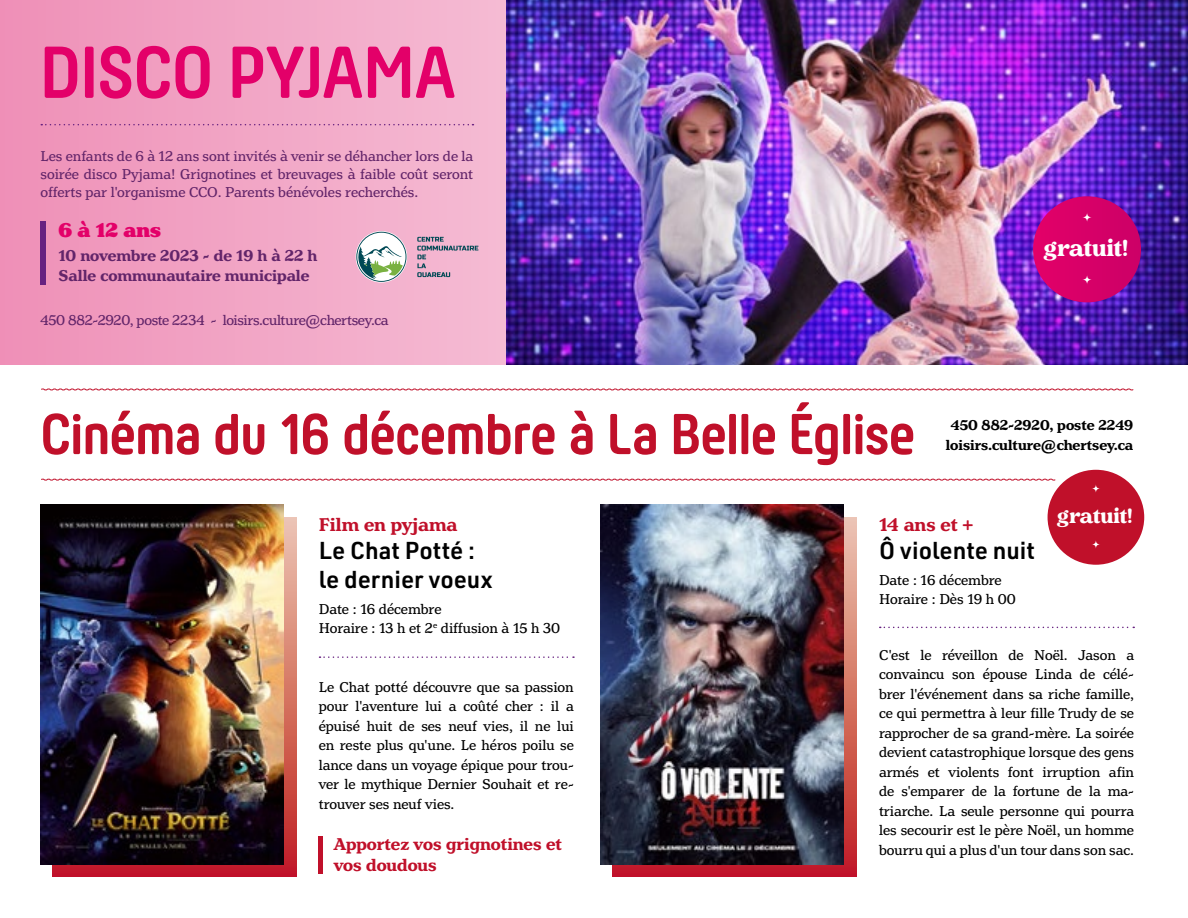
<style>
.page{position:relative;width:1188px;height:918px;background:#fff}
.page>*{position:absolute;margin:0;border:0;box-sizing:border-box;transform-origin:0 0}
.t1{font:700 76.5px "Hansom FY";color:#e30069}
.t2{font:700 60px "Hansom FY";letter-spacing:-.015em;color:#c0102a}
.t3{font:600 24px/28.8px "URWDIN";color:#000}
.t4{font:900 21px "Henriette";color:#e30069}
.t5{font:20.4px "Creative Vintage Regular BP";color:#fff}
.t6{font:700 19.5px "Henriette";color:#c0102a}
.t7{font:18.3px "Creative Vintage Regular BP";color:#fff}
.t8{font:700 18px/21.6px "Henriette";color:#c0102a}
.t9{font:700 16.5px/19.8px "Henriette";letter-spacing:-.005em;color:#63256a}
.t10{font:15px/19.5px "Henriette";color:#000}
.t11{font:15px/18px "Henriette";letter-spacing:-.005em;color:#63256a;text-align:justify}
.t12{font:700 15px/19.5px "Henriette";color:#000;text-align:center}
</style>
<div class="page">
<div style="left:53px;top:517px;width:243px;height:359px;background:linear-gradient(to bottom,#ebc8af,#bf1e1e)"></div>
<div style="left:613px;top:517px;width:243px;height:359px;background:linear-gradient(to bottom,#ebc8af,#bf1e1e)"></div>
<img style="left:505px;top:0;width:683px;height:364px">
<div style="left:0;top:0;width:505px;height:364px;background:linear-gradient(to right,#ef90b7,#f5bcd4)"></div>
<svg style="left:41px;top:124px;width:432px;height:1px"></svg>
<svg style="left:880px;top:627px;width:254px;height:1px"></svg>
<svg style="left:320px;top:656px;width:254px;height:2px"></svg>
<svg style="left:41px;top:478px;width:1015px;height:3px"></svg>
<svg style="left:41px;top:388px;width:1093px;height:3px"></svg>
<div style="left:40px;top:221px;width:6px;height:64px;background:#672180"></div>
<svg style="left:1033px;top:196px;width:108px;height:106px;background:#bd077c"></svg>
<svg style="left:1082px;top:212px;width:10px;height:10px"></svg>
<svg style="left:1082px;top:275px;width:10px;height:10px"></svg>
<div style="left:1048px;top:470px;width:96px;height:95px;background:#c0102a;border-radius:50%"></div>
<svg style="left:1091px;top:484px;width:10px;height:9px"></svg>
<svg style="left:1091px;top:540px;width:10px;height:9px"></svg>
<svg style="left:417px;top:237px;width:62px;height:40px;background:#cda5bd"></svg>
<svg style="left:356px;top:232px;width:50px;height:50px"></svg>
<img style="left:40px;top:505px;width:244px;height:359px">
<img style="left:600px;top:505px;width:244px;height:359px">
<hr style="left:319px;top:836px;width:4px;height:38px;background:#c0102a">
<h1 class="t1" style="left:40px;top:28px;width:417px">DISCO PYJAMA</h1>
<p class="t11" style="left:40px;top:147px;width:434px">Les enfants de 6 à 12 ans sont invités à venir se déhancher lors de la soirée disco Pyjama! Grignotines et breuvages à faible coût seront offerts par l'organisme CCO. Parents bénévoles recherchés.</p>
<h3 class="t4" style="left:58px;top:218px;width:104px">6 à 12 ans</h3>
<p class="t9" style="left:58px;top:246px;width:261px">10 novembre 2023 - de 19 h à 22 h<br>Salle communautaire municipale</p>
<p class="t11" style="left:40px;top:311px;width:350px">450 882-2920, poste 2234 - loisirs.culture@chertsey.ca</p>
<h2 class="t2" style="left:40px;top:400px;width:876px">Cinéma du 16 décembre à La Belle Église</h2>
<h3 class="t5" style="left:1044px;top:237px;width:86px">gratuit!</h3>
<p class="t12" style="left:946px;top:416px;width:189px">450 882-2920, poste 2249 loisirs.culture@chertsey.ca</p>
<h3 class="t6" style="left:319px;top:513px;width:140px">Film en pyjama</h3>
<h3 class="t3" style="left:319px;top:535px;width:175px">Le Chat Potté : le dernier voeux</h3>
<p class="t10" style="left:319px;top:599px;width:243px">Date : 16 décembre<br>Horaire : 13 h et 2<sup>e</sup> diffusion à 15 h 30</p>
<p class="t10" style="left:319px;top:677px;width:257px;text-align:justify">Le Chat potté découvre que sa passion pour l'aventure lui a coûté cher : il a épuisé huit de ses neuf vies, il ne lui en reste plus qu'une. Le héros poilu se lance dans un voyage épique pour trou&shy;ver le mythique Dernier Souhait et re&shy;trouver ses neuf vies.</p>
<p class="t8" style="left:334px;top:833px;width:230px">Apportez vos grignotines et vos doudous</p>
<h3 class="t6" style="left:879px;top:513px;width:96px">14 ans et +</h3>
<h3 class="t3" style="left:879px;top:535px;width:157px">Ô violente nuit</h3>
<p class="t10" style="left:879px;top:570px;width:138px">Date : 16 décembre<br>Horaire : Dès 19 h 00</p>
<p class="t7" style="left:1058px;top:506px;width:77px">gratuit!</p>
<p class="t10" style="left:879px;top:645px;width:257px;text-align:justify">C'est le réveillon de Noël. Jason a convaincu son épouse Linda de célé&shy;brer l'événement dans sa riche famille, ce qui permettra à leur fille Trudy de se rapprocher de sa grand-mère. La soirée devient catastrophique lorsque des gens armés et violents font irruption afin de s'emparer de la fortune de la ma&shy;triarche. La seule personne qui pourra les secourir est le père Noël, un homme bourru qui a plus d'un tour dans son sac.</p>
</div>
